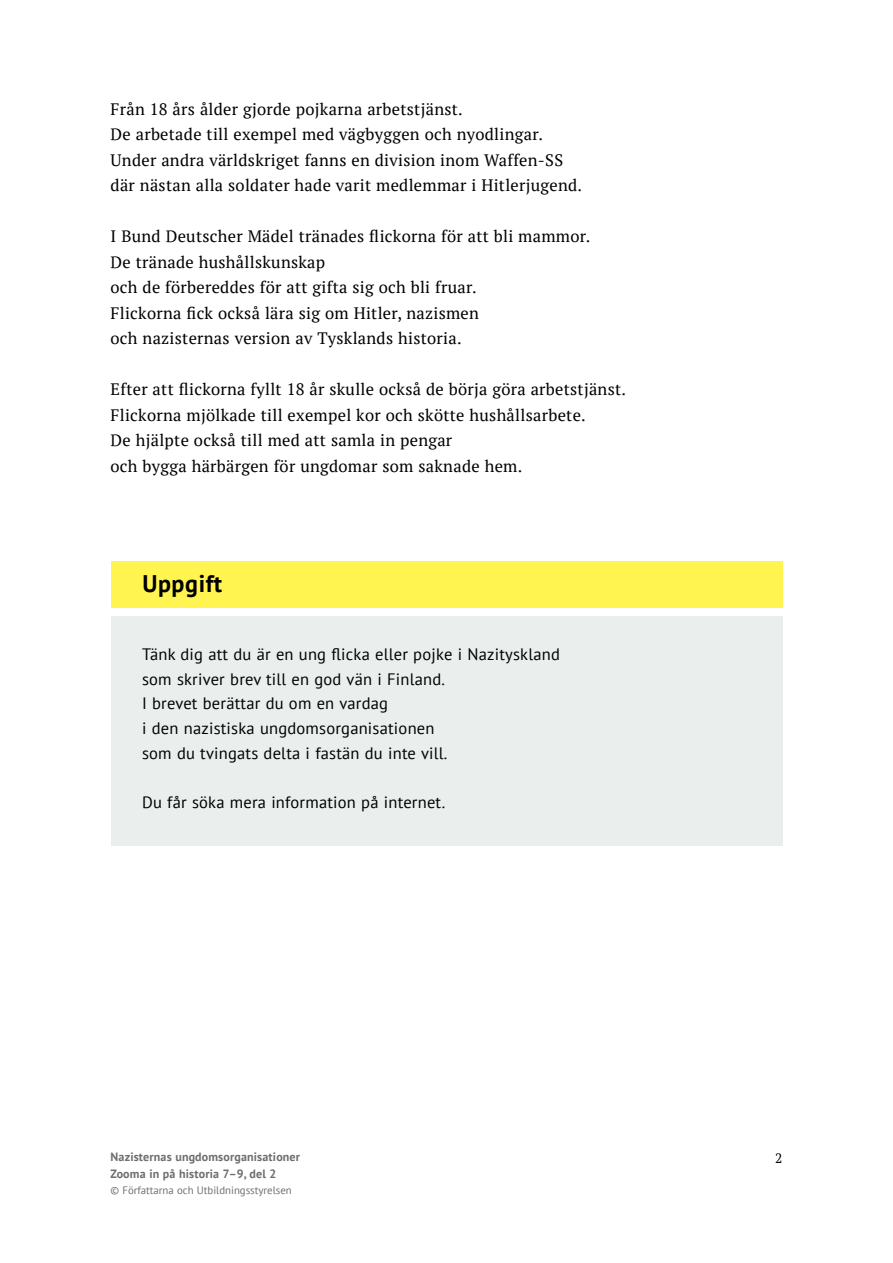
<style>
.page{position:relative;width:893px;height:1263px;background:#fff}
.page>*{position:absolute;margin:0;border:0;box-sizing:border-box;transform-origin:0 0}
.t1{font:700 24px "PT Sans";letter-spacing:.025em;color:#000}
.t2{font:16.5px/25.5px "PT Serif";letter-spacing:.015em;color:#000}
.t3{font:16.5px/24.8px "PT Sans";letter-spacing:.015em;color:#000}
.t4{font:13.5px "PT Serif";color:#000}
.t5{font:700 12px/16.5px "PT Sans";letter-spacing:.015em;color:#6d6e71}
.t6{font:10.8px "PT Sans";color:#6d6e71}
</style>
<div class="page">
<div style="left:111px;top:617px;width:671px;height:229px;background:#eaeeed"></div>
<div style="left:111px;top:561px;width:671px;height:47px;background:#fff450"></div>
<p class="t2" style="left:111px;top:96px;width:473px">Från 18 års ålder gjorde pojkarna arbetstjänst.<br>De arbetade till exempel med vägbyggen och nyodlingar.<br>Under andra världskriget fanns en division inom Waffen-SS där nästan alla soldater hade varit medlemmar i Hitlerjugend.</p>
<p class="t2" style="left:111px;top:223px;width:481px">I Bund Deutscher Mädel tränades flickorna för att bli mammor.<br>De tränade hushållskunskap<br>och de förbereddes för att gifta sig och bli fruar.<br>Flickorna fick också lära sig om Hitler, nazismen<br>och nazisternas version av Tysklands historia.</p>
<p class="t2" style="left:111px;top:376px;width:517px">Efter att flickorna fyllt 18 år skulle också de börja göra arbetstjänst.<br>Flickorna mjölkade till exempel kor och skötte hushållsarbete.<br>De hjälpte också till med att samla in pengar<br>och bygga härbärgen för ungdomar som saknade hem.</p>
<h1 class="t1" style="left:142px;top:568px;width:81px">Uppgift</h1>
<p class="t3" style="left:142px;top:641px;width:419px">Tänk dig att du är en ung flicka eller pojke i Nazityskland som skriver brev till en god vän i Finland.<br>I brevet berättar du om en vardag<br>i den nazistiska ungdomsorganisationen<br>som du tvingats delta i fastän du inte vill.</p>
<p class="t3" style="left:142px;top:790px;width:305px">Du får söka mera information på internet.</p>
<p class="t5" style="left:111px;top:1149px;width:191px">Nazisternas ungdomsorganisationer<br>Zooma in på historia 7–9, del 2</p>
<p class="t6" style="left:111px;top:1184px;width:183px">© Författarna och Utbildningsstyrelsen</p>
<p class="t4" style="left:775px;top:1149px;width:9px">2</p>
</div>
